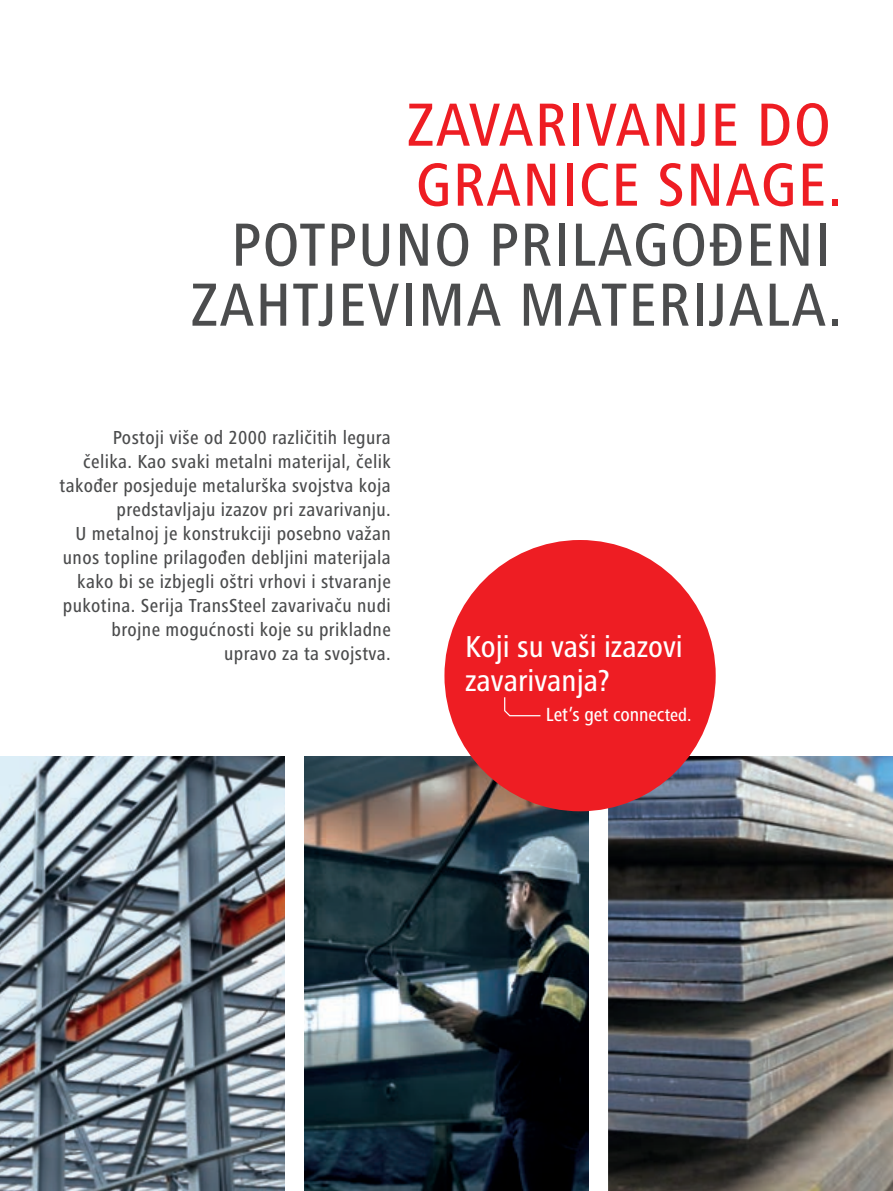
<style>
.page{position:relative;width:893px;height:1191px;background:#fff}
.page>*{position:absolute;margin:0;border:0;box-sizing:border-box;transform-origin:0 0}
.t1{font:500 condensed 63px/60px "Frutiger Next LTW1 G";letter-spacing:.02em;color:#4b4c4d;text-align:center}
.t2{font:500 condensed 63px/60px "Frutiger Next LTW1 G";letter-spacing:.02em;color:#ee1d23}
.t3{font:500 condensed 31.35px/33.9px "Frutiger Next LTW1 G";color:#fff}
.t4{font:500 condensed 19.65px "Frutiger Next LTW1 G";color:#fff}
.t5{font:500 condensed 19.5px/24px "Frutiger Next LTW1 G";letter-spacing:.02em;color:#4b4c4d;text-align:right}
.s1{font-size:18.45px}
</style>
<div class="page">
<img style="left:0;top:756px;width:285px;height:435px">
<img style="left:304px;top:756px;width:285px;height:435px">
<img style="left:608px;top:756px;width:285px;height:435px">
<div style="left:444px;top:540px;width:272px;height:271px;background:#ee1d23;border-radius:50%"></div>
<svg style="left:504px;top:697px;width:37px;height:20px"></svg>
<h1 class="t2" style="left:407px;top:95px;width:437px">Zavarivanje do granice snage.</h1>
<h1 class="t1" style="left:191px;top:215px;width:653px">Potpuno prilagođeni zahtjevima materijala.</h1>
<p class="t5" style="left:60px;top:425px;width:333px">Postoji više od 2000 različitih legura čelika. Kao svaki metalni materijal, čelik također posjeduje metalurška svojstva koja predstavljaju izazov pri zavarivanju.<br>U metalnoj je konstrukciji posebno važan unos topline prilagođen debljini materijala kako bi se izbjegli oštri vrhovi i stvaranje pukotina. Serija TransSteel zavarivaču nudi brojne mogućnosti koje su prikladne upravo za ta svojstva.</p>
<h2 class="t3" style="left:465px;top:629px;width:219px">Koji su vaši izazovi zavarivanja?</h2>
<p class="t4" style="left:546px;top:703px;width:147px">Let’s get connec<span class="s1">ted.</span></p>
</div>
